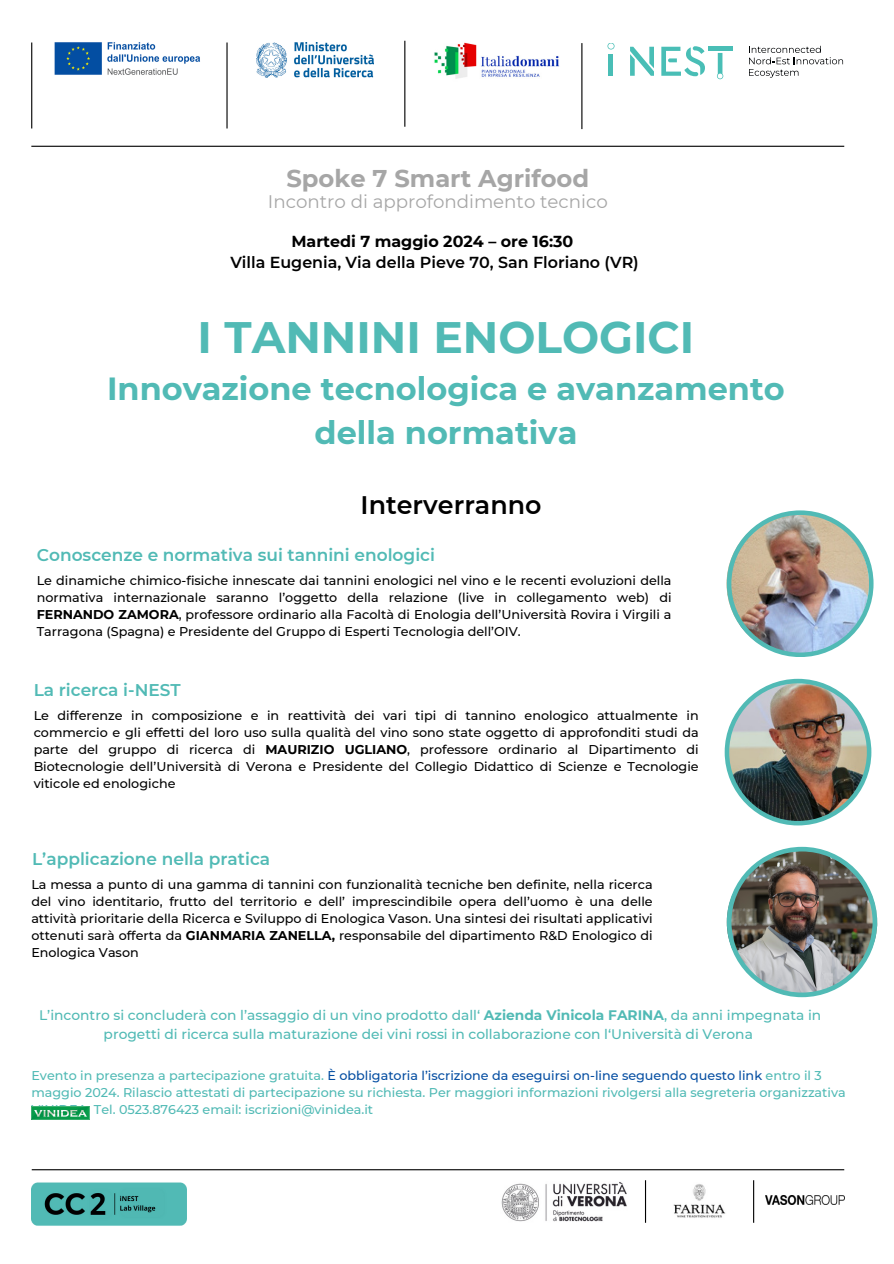
<style>
.page{position:relative;width:894px;height:1264px;background:#fff}
.page>*{position:absolute;margin:0;border:0;box-sizing:border-box;transform-origin:0 0}
.t1{font:700 43.95px "Montserrat";color:#51bab5}
.t2{font:700 31.95px/43.8px "Montserrat";color:#51bab5;text-align:center}
.t3{font:600 25.35px "Montserrat";color:#000}
.t4{font:700 24.15px "Montserrat";color:#a6a6a6}
.t5{font:18.15px "Montserrat";color:#a6a6a6}
.t6{font:600 16.95px "Montserrat";color:#51bab5}
.t7{font:600 15.9px/21.5px "Montserrat";color:#000;text-align:center}
.t8{font:500 13.8px/19px "Montserrat";color:#51bab5;text-align:center}
.t9{font:500 12.75px/17px "Montserrat";color:#000;text-align:justify}
.t10{font:500 12.75px/17px "Montserrat";color:#51bab5}
.s1{font-weight:700}
.s2{color:#054ea2}
</style>
<div class="page">
<hr style="left:31px;top:146px;width:813px;height:1px;background:#000">
<hr style="left:32px;top:1169px;width:812px;height:1px;background:#000">
<hr style="left:404px;top:41px;width:1px;height:86px;background:#000">
<hr style="left:581px;top:43px;width:1px;height:86px;background:#000">
<hr style="left:226px;top:42px;width:1px;height:86px;background:#000">
<img style="left:54px;top:42px;width:146px;height:33px">
<img style="left:256px;top:42px;width:117px;height:35px">
<img style="left:434px;top:42px;width:125px;height:37px">
<hr style="left:31px;top:42px;width:1px;height:86px;background:#000">
<hr style="left:752px;top:1180px;width:2px;height:42px;background:#000">
<hr style="left:644px;top:1180px;width:2px;height:42px;background:#000">
<svg style="left:607px;top:43px;width:7px;height:6px"></svg>
<div style="left:608px;top:54px;width:5px;height:22px;background:#49beb6"></div>
<svg style="left:630px;top:47px;width:23px;height:29px"></svg>
<svg style="left:661px;top:46px;width:43px;height:30px"></svg>
<hr style="left:707px;top:47px;width:25px;height:4px;background:#49beb6">
<svg style="left:717px;top:53px;width:6px;height:26px"></svg>
<svg style="left:749px;top:46px;width:93px;height:32px"></svg>
<img style="left:673px;top:1184px;width:53px;height:34px">
<img style="left:724px;top:678px;width:146px;height:147px">
<img style="left:726px;top:510px;width:146px;height:146px">
<img style="left:726px;top:846px;width:150px;height:151px">
<img style="left:501px;top:1182px;width:126px;height:40px">
<img style="left:31px;top:1106px;width:59px;height:13px">
<img style="left:765px;top:1195px;width:79px;height:8px">
<img style="left:31px;top:1182px;width:156px;height:44px">
<p class="t4" style="left:286px;top:164px;width:304px">Spoke 7 Smart Agrifood</p>
<p class="t5" style="left:268px;top:190px;width:341px">Incontro di approfondimento tecnico</p>
<p class="t7" style="left:230px;top:230px;width:410px"><span class="s1">Martedi 7 maggio 2024 – ore 16:30<br></span>Villa Eugenia, Via della Pieve 70, San Floriano (VR)</p>
<p class="t1" style="left:197px;top:310px;width:498px">I TANNINI ENOLOGICI</p>
<p class="t2" style="left:107px;top:367px;width:679px">Innovazione tecnologica e avanzamento della normativa</p>
<p class="t3" style="left:360px;top:489px;width:182px">Interverranno</p>
<p class="t6" style="left:37px;top:544px;width:399px">Conoscenze e normativa sui tannini enologici</p>
<h3 class="t9" style="left:37px;top:572px;width:636px">Le dinamiche chimico-fisiche innescate dai tannini enologici nel vino e le recenti evoluzioni della normativa internazionale saranno l’oggetto della relazione (live in collegamento web) di <span class="s1">FERNANDO ZAMORA</span>, professore ordinario alla Facoltà di Enologia dell’Università Rovira i Virgili a Tarragona (Spagna) e Presidente del Gruppo di Esperti Tecnologia dell’OIV.</h3>
<p class="t6" style="left:34px;top:680px;width:148px">La ricerca i-NEST</p>
<p class="t9" style="left:34px;top:707px;width:666px">Le differenze in composizione e in reattività dei vari tipi di tannino enologico attualmente in commercio e gli effetti del loro uso sulla qualità del vino sono state oggetto di approfonditi studi da parte del gruppo di ricerca di <span class="s1">MAURIZIO UGLIANO</span>, professore ordinario al Dipartimento di Biotecnologie dell’Università di Verona e Presidente del Collegio Didattico di Scienze e Tecnologie viticole ed enologiche</p>
<p class="t6" style="left:32px;top:848px;width:239px">L’applicazione nella pratica</p>
<p class="t9" style="left:31px;top:876px;width:622px">La messa a punto di una gamma di tannini con funzionalità tecniche ben definite, nella ricerca del vino identitario, frutto del territorio e dell’ imprescindibile opera dell’uomo è una delle attività prioritarie della Ricerca e Sviluppo di Enologica Vason. Una sintesi dei risultati applicativi ottenuti sarà offerta da <span class="s1">GIANMARIA ZANELLA,</span> responsabile del dipartimento R&amp;D Enologico di Enologica Vason</p>
<p class="t8" style="left:39px;top:1005px;width:783px">L’incontro si concluderà con l’assaggio di un vino prodotto dall‘ <span class="s1">Azienda Vinicola FARINA</span>, da anni impegnata in progetti di ricerca sulla maturazione dei vini rossi in collaborazione con l‘Università di Verona</p>
<p class="t10" style="left:31px;top:1067px;width:815px">Evento in presenza a partecipazione gratuita. <span class="s2">È obbligatoria l’iscrizione da eseguirsi on-line seguendo questo link</span> entro il 3 maggio 2024. Rilascio attestati di partecipazione su richiesta. Per maggiori informazioni rivolgersi alla segreteria organizzativa<br>VINIDEA Tel. 0523.876423 email: iscrizioni@vinidea.it</p>
</div>
